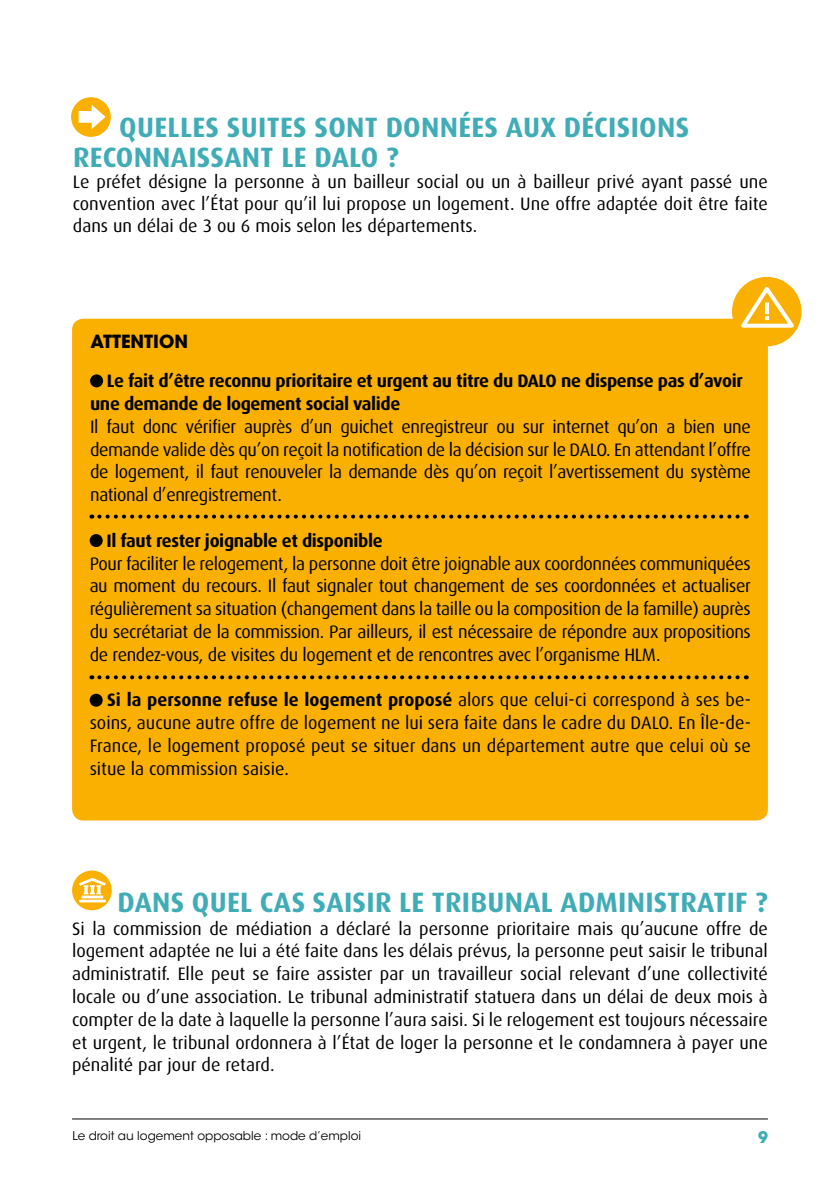
<style>
.page{position:relative;width:840px;height:1191px;background:#fff}
.page>*{position:absolute;margin:0;border:0;box-sizing:border-box;transform-origin:0 0}
.t1{font:700 28px/30px "Dax OT";letter-spacing:.01em;color:#40acb6}
.t2{font:18px/22.8px "Dax OT";letter-spacing:-.005em;color:#000;text-align:justify}
.t3{font:700 18px/22.8px "Dax OT";letter-spacing:-.02em;color:#000}
.t4{font:700 18px "ITC Avant Garde Std";color:#000}
.t5{font:700 16px "ITC Avant Garde Std";color:#40acb6}
.t6{font:12px "ITC Avant Garde Std";color:#000}
.s1{font-weight:700}
</style>
<div class="page">
<hr style="left:72px;top:1118px;width:695px;height:1px;background:#000">
<div style="left:72px;top:319px;width:695px;height:501px;background:#f9b000;border-radius:11px"></div>
<svg style="left:90px;top:374px;width:13px;height:13px"></svg>
<div style="left:731px;top:277px;width:70px;height:69px;background:#f9b000;border-radius:50%"></div>
<svg style="left:735px;top:283px;width:64px;height:47px"></svg>
<div style="left:71px;top:97px;width:40px;height:40px;background:#f9b000;border-radius:50%"></div>
<svg style="left:79px;top:105px;width:26px;height:24px"></svg>
<svg style="left:72px;top:870px;width:40px;height:40px"></svg>
<hr style="left:79px;top:899px;width:27px;height:3px;background:#fff">
<hr style="left:81px;top:895px;width:22px;height:3px;background:#fff">
<svg style="left:79px;top:878px;width:27px;height:16px"></svg>
<svg style="left:90px;top:534px;width:13px;height:13px"></svg>
<svg style="left:90px;top:693px;width:13px;height:13px"></svg>
<svg style="left:99px;top:514px;width:647px;height:4px"></svg>
<svg style="left:99px;top:675px;width:647px;height:4px"></svg>
<h1 class="t1" style="left:73px;top:112px;width:617px;text-indent:46px">QUELLES SUITES SONT DONNÉES AUX DÉCISIONS<br>RECONNAISSANT LE DALO ?</h1>
<p class="t2" style="left:73px;top:172px;width:696px;line-height:21.6px">Le préfet désigne la personne à un bailleur social ou un à bailleur privé ayant passé une convention avec l’État pour qu’il lui propose un logement. Une offre adaptée doit être faite dans un délai de 3 ou 6 mois selon les départements.</p>
<p class="t4" style="left:90px;top:330px;width:99px">ATTENTION</p>
<p class="t3" style="left:90px;top:369px;width:654px;text-indent:17px">Le fait d’être reconnu prioritaire et urgent au titre du DALO ne dispense pas d’avoir une demande de logement social valide</p>
<p class="t2" style="left:90px;top:415px;width:662px">Il faut donc vérifier auprès d’un guichet enregistreur ou sur internet qu’on a bien une demande valide dès qu’on reçoit la notification de la décision sur le DALO. En attendant l’offre de logement, il faut renouveler la demande dès qu’on reçoit l’avertissement du système national d’enregistrement.</p>
<p class="t3" style="left:106px;top:529px;width:277px">Il faut rester joignable et disponible</p>
<p class="t2" style="left:90px;top:552px;width:662px">Pour faciliter le relogement, la personne doit être joignable aux coordonnées communiquées au moment du recours. Il faut signaler tout changement de ses coordonnées et actualiser régulièrement sa situation (changement dans la taille ou la composition de la famille) auprès du secrétariat de la commission. Par ailleurs, il est nécessaire de répondre aux propositions de rendez-vous, de visites du logement et de rencontres avec l’organisme HLM.</p>
<p class="t2" style="left:90px;top:689px;width:662px;text-indent:18px"><span class="s1">Si la personne refuse le logement proposé</span> alors que celui-ci correspond à ses be&shy;soins, aucune autre offre de logement ne lui sera faite dans le cadre du DALO. En Île-de-France, le logement proposé peut se situer dans un département autre que celui où se situe la commission saisie.</p>
<h1 class="t1" style="left:117px;top:887px;width:651px">DANS QUEL CAS SAISIR LE TRIBUNAL ADMINISTRATIF ?</h1>
<p class="t2" style="left:72px;top:917px;width:697px">Si la commission de médiation a déclaré la personne prioritaire mais qu’aucune offre de logement adaptée ne lui a été faite dans les délais prévus, la personne peut saisir le tribunal administratif. Elle peut se faire assister par un travailleur social relevant d’une collectivité locale ou d’une association. Le tribunal administratif statuera dans un délai de deux mois à compter de la date à laquelle la personne l’aura saisi. Si le relogement est toujours nécessaire et urgent, le tribunal ordonnera à l’État de loger la personne et le condamnera à payer une pénalité par jour de retard.</p>
<p class="t6" style="left:72px;top:1128px;width:290px">Le droit au logement opposable : mode d’emploi</p>
<p class="t5" style="left:757px;top:1126px;width:11px">9</p>
</div>
